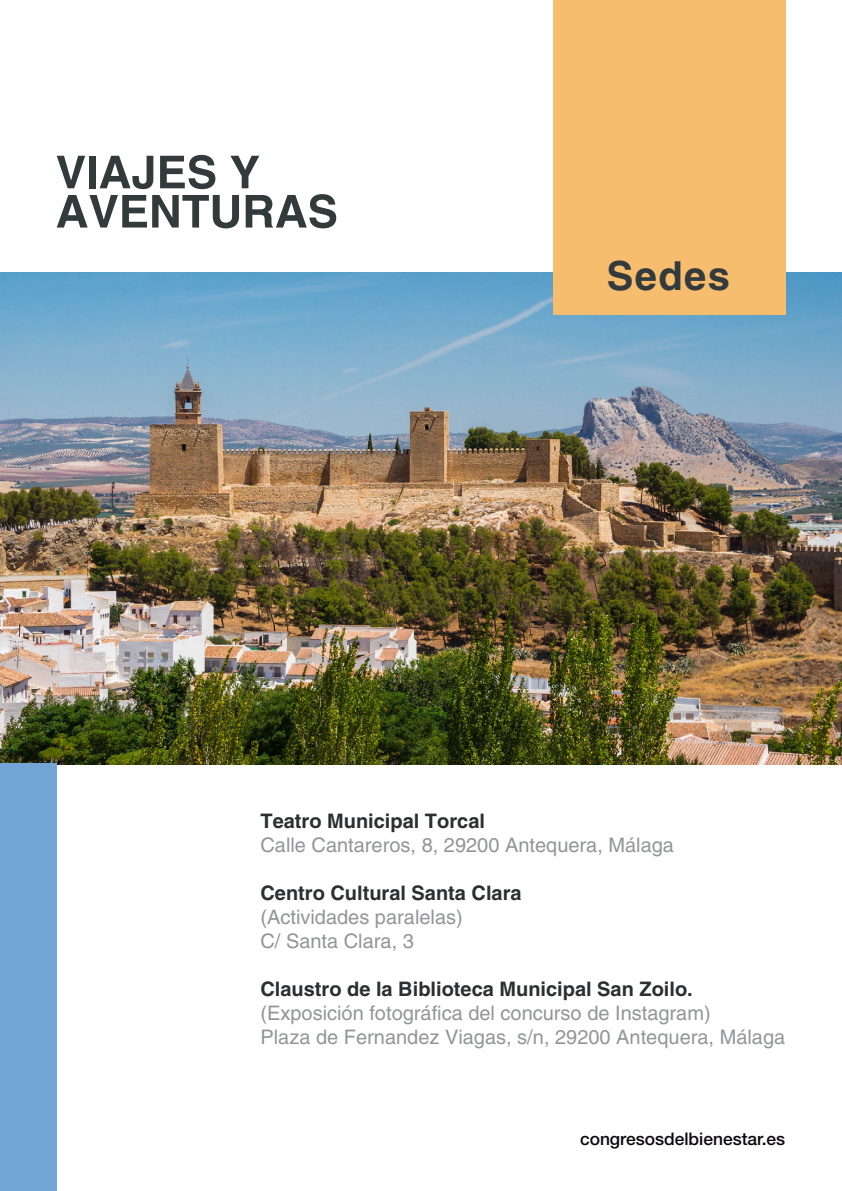
<style>
.page{position:relative;width:842px;height:1191px;background:#fff}
.page>*{position:absolute;margin:0;border:0;box-sizing:border-box;transform-origin:0 0}
.t1{font:700 40px "Helvetica";letter-spacing:.035em;color:#323a3c}
.t2{font:20px/24px "Helvetica LT Std";color:#939598}
.t3{font:700 20px "Helvetica LT Std";color:#2c2e31}
.t4{font:500 17.4px "Helvetica Neue";color:#0b090d}
</style>
<div class="page">
<img style="left:0;top:273px;width:842px;height:491px">
<div style="left:553px;top:0;width:232px;height:314px;background:#f7bd6f"></div>
<svg style="left:57px;top:156px;width:28px;height:32px"></svg>
<div style="left:89px;top:156px;width:7px;height:32px;background:#323a3c"></div>
<svg style="left:100px;top:156px;width:53px;height:33px"></svg>
<svg style="left:160px;top:155px;width:55px;height:34px"></svg>
<svg style="left:230px;top:156px;width:29px;height:32px"></svg>
<svg style="left:57px;top:195px;width:182px;height:33px"></svg>
<svg style="left:246px;top:194px;width:90px;height:34px"></svg>
<div style="left:0;top:762px;width:57px;height:429px;background:#72a4d5"></div>
<h1 class="t1" style="left:607px;top:251px;width:125px">Sedes</h1>
<p class="t3" style="left:260px;top:809px;width:226px">Teatro Municipal Torcal</p>
<p class="t2" style="left:260px;top:833px;width:415px">Calle Cantareros, 8, 29200 Antequera, Málaga</p>
<p class="t3" style="left:260px;top:881px;width:263px">Centro Cultural Santa Clara</p>
<p class="t2" style="left:260px;top:905px;width:204px">(Actividades paralelas)<br>C/ Santa Clara, 3</p>
<p class="t3" style="left:260px;top:977px;width:434px">Claustro de la Biblioteca Municipal San Zoilo.</p>
<p class="t2" style="left:260px;top:1001px;width:526px">(Exposición fotográfica del concurso de Instagram)<br>Plaza de Fernandez Viagas, s/n, 29200 Antequera, Málaga</p>
<p class="t4" style="left:580px;top:1128px;width:207px">congresosdelbienestar.es</p>
</div>
